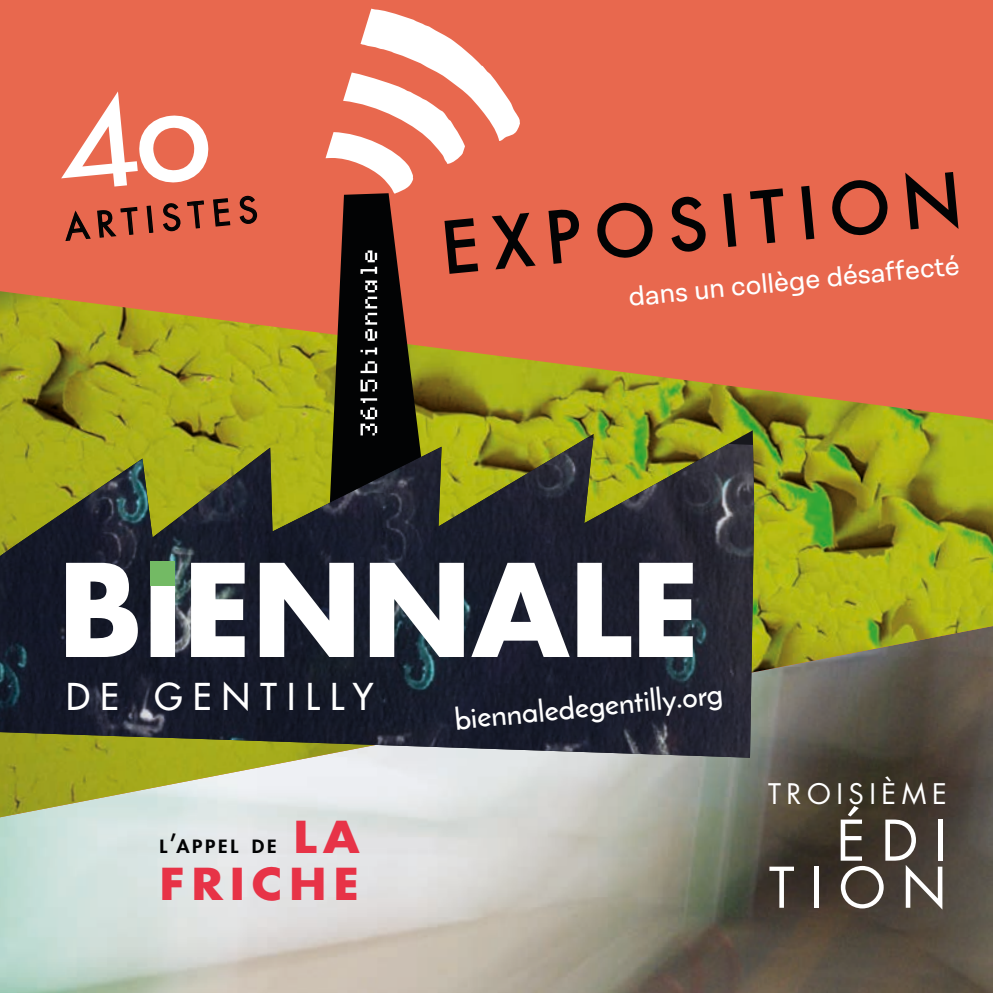
<style>
.page{position:relative;width:993px;height:993px;background:#fff}
.page>*{position:absolute;margin:0;border:0;box-sizing:border-box;transform-origin:0 0}
.t1{font:67.25px "Futura Std";color:#020304}
.t2{font:54.5px "Futura Std";color:#fff}
.t3{font:700 42.75px/46.2px "Futura Std";letter-spacing:.145em;color:#e73347;text-align:right;scale:1.09 1}
.t4{font:500 36px "Futura Std";letter-spacing:.285em;color:#fff}
.t5{font:34.25px "Futura Std";color:#020304}
.t6{font:600 30.25px "Josefin Sans";color:#fff}
.t7{font:27.5px "Lota Grotesque Alt 3";color:#fff}
.t8{font:27.5px "Futura Std";letter-spacing:.2em;color:#fff}
.t9{font:800 17.75px "Futura Std";letter-spacing:.145em;color:#020304;scale:1.09 1}
.s1{font-size:25.5px}
</style>
<div class="page">
<img style="left:0;top:817px;width:992px;height:175px">
<div style="left:0;top:0;width:992px;height:291px;background:#e8684e"></div>
<img style="left:0;top:291px;width:992px;height:526px">
<img style="left:0;top:437px;width:754px;height:320px">
<svg style="left:66px;top:562px;width:626px;height:94px"></svg>
<div style="left:150px;top:561px;width:25px;height:24px;background:#73ba64"></div>
<svg style="left:64px;top:206px;width:74px;height:36px;background:#c05641"></svg>
<svg style="left:146px;top:205px;width:8px;height:29px"></svg>
<svg style="left:162px;top:200px;width:43px;height:31px"></svg>
<svg style="left:212px;top:197px;width:19px;height:30px"></svg>
<svg style="left:239px;top:195px;width:19px;height:29px"></svg>
<svg style="left:669px;top:196px;width:36px;height:55px;background:#a84c39"></svg>
<svg style="left:721px;top:192px;width:16px;height:56px"></svg>
<svg style="left:748px;top:187px;width:36px;height:57px;background:#ba543f"></svg>
<svg style="left:799px;top:184px;width:16px;height:57px"></svg>
<svg style="left:831px;top:179px;width:56px;height:56px;background:#b2503c"></svg>
<svg style="left:325px;top:9px;width:327px;height:426px;background:#c2714e"></svg>
<div style="left:53px;top:90px;width:158px;height:101px;background:#e8684e"></div>
<svg style="left:903px;top:169px;width:56px;height:63px;background:#b5513d"></svg>
<p class="t5" style="left:63px;top:206px;width:50px;rotate:-5deg">artistes</p>
<h1 class="t1" style="left:438px;top:207px;width:189px;rotate:-6deg">expositio</h1>
<p class="t7" style="left:627px;top:280px;width:333px;rotate:-5deg">dans un collège désaffecté</p>
<h3 class="t4" style="left:66px;top:673px;width:309px">DE GENTILLY</h3>
<h3 class="t3" style="left:159px;top:813px;width:185px">LA<br>FRICHE</h3>
<p class="t9" style="left:159px;top:835px;width:109px">L<span class="s1">’</span>APPEL DE</p>
<p class="t6" style="left:453px;top:698px;width:271px;rotate:-5deg">biennaledegentilly.org</p>
<p class="t8" style="left:767px;top:776px;width:180px">TROISIÈME</p>
<h2 class="t2" style="left:836px;top:805px;width:103px">édi</h2>
<h2 class="t2" style="left:768px;top:852px;width:40px">tio</h2>
<h2 class="t2" style="left:901px;top:852px;width:47px">n</h2>
</div>
